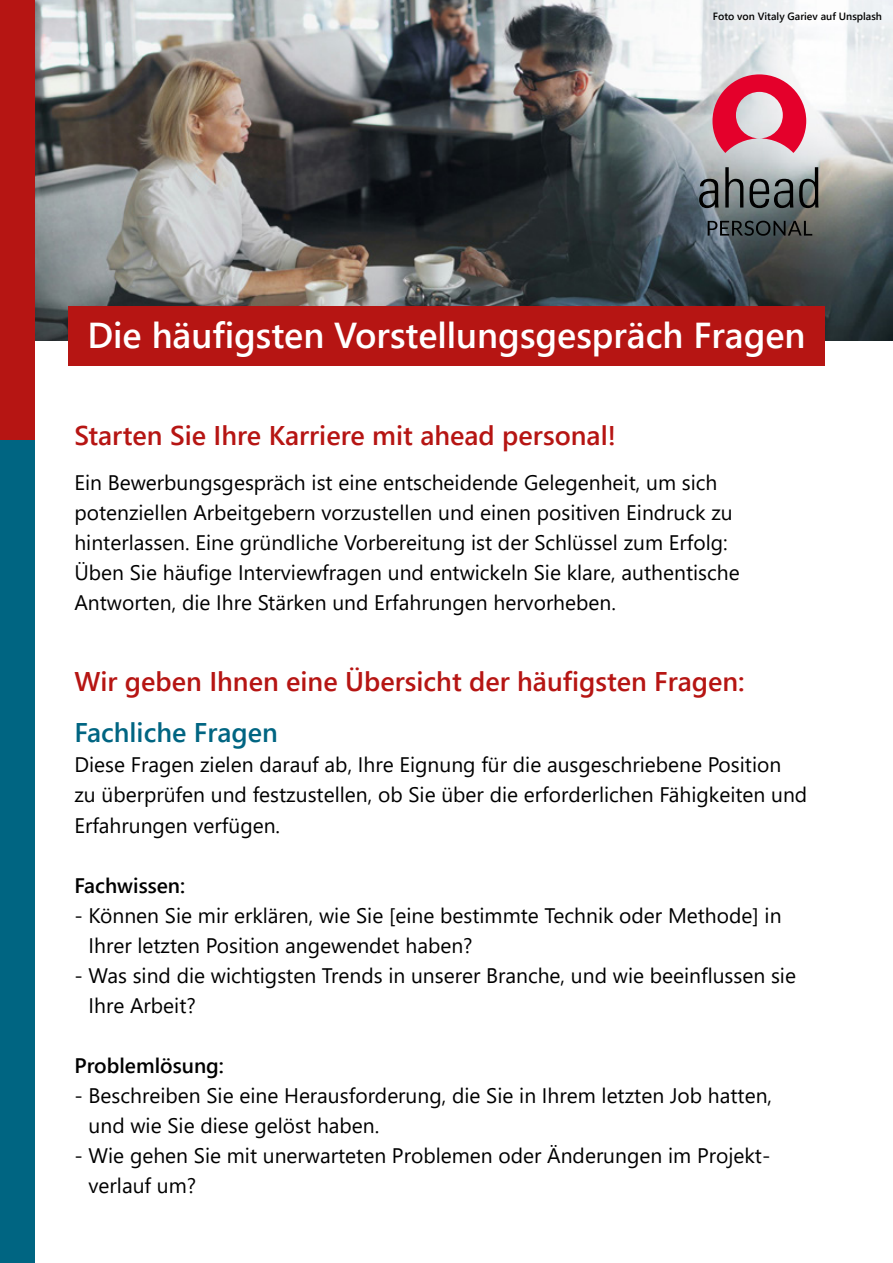
<style>
.page{position:relative;width:893px;height:1263px;background:#fff}
.page>*{position:absolute;margin:0;border:0;box-sizing:border-box;transform-origin:0 0}
.t1{font:600 36px "Segoe UI";color:#fff}
.t2{font:600 27px "Segoe UI";color:#b61513}
.t3{font:600 27px "Segoe UI";color:#006582}
.t4{font:21px/30px "Segoe UI";color:#000}
.t5{font:600 21px "Segoe UI";color:#000}
.t6{font:600 10.5px "Segoe UI";color:#000}
</style>
<div class="page">
<img style="left:34px;top:0;width:859px;height:340px">
<svg style="left:712px;top:74px;width:94px;height:79px;background:#e06e85"></svg>
<svg style="left:699px;top:167px;width:120px;height:41px;background:#6f7677"></svg>
<svg style="left:708px;top:221px;width:104px;height:15px;background:#3e4446"></svg>
<div style="left:68px;top:306px;width:757px;height:60px;background:#b61513"></div>
<div style="left:0;top:0;width:34px;height:440px;background:#b61513"></div>
<div style="left:0;top:440px;width:34px;height:823px;background:#006582"></div>
<p class="t6" style="left:713px;top:7px;width:171px">Foto von Vitaly Gariev auf Unsplash</p>
<h1 class="t1" style="left:87px;top:301px;width:719px">Die häufigsten Vorstellungsgespräch Fragen</h1>
<p class="t2" style="left:74px;top:425px;width:543px">Starten Sie Ihre Karriere mit ahead personal!</p>
<p class="t4" style="left:74px;top:469px;width:667px">Ein Bewerbungsgespräch ist eine entscheidende Gelegenheit, um sich potenziellen Arbeitgebern vorzustellen und einen positiven Eindruck zu hinterlassen. Eine gründliche Vorbereitung ist der Schlüssel zum Erfolg:<br>Üben Sie häufige Interviewfragen und entwickeln Sie klare, authentische Antworten, die Ihre Stärken und Erfahrungen hervorheben.</p>
<p class="t2" style="left:74px;top:656px;width:672px">Wir geben Ihnen eine Übersicht der häufigsten Fragen:</p>
<p class="t3" style="left:74px;top:707px;width:205px">Fachliche Fragen</p>
<p class="t4" style="left:74px;top:748px;width:734px">Diese Fragen zielen darauf ab, Ihre Eignung für die ausgeschriebene Position zu überprüfen und festzustellen, ob Sie über die erforderlichen Fähigkeiten und<br>Erfahrungen verfügen.</p>
<p class="t5" style="left:74px;top:865px;width:112px">Fachwissen:</p>
<p class="t4" style="left:89px;top:902px;width:694px;text-indent:-14px">- Können Sie mir erklären, wie Sie [eine bestimmte Technik oder Methode] in<br>Ihrer letzten Position angewendet haben?</p>
<p class="t4" style="left:89px;top:958px;width:709px;text-indent:-14px">- Was sind die wichtigsten Trends in unserer Branche, und wie beeinflussen sie<br>Ihre Arbeit?</p>
<p class="t5" style="left:74px;top:1045px;width:151px">Problemlösung:</p>
<p class="t4" style="left:89px;top:1078px;width:685px;text-indent:-14px">- Beschreiben Sie eine Herausforderung, die Sie in Ihrem letzten Job hatten, und wie Sie diese gelöst haben.</p>
<p class="t4" style="left:89px;top:1138px;width:683px;text-indent:-14px">- Wie gehen Sie mit unerwarteten Problemen oder Änderungen im Projekt&shy;verlauf um?</p>
</div>
